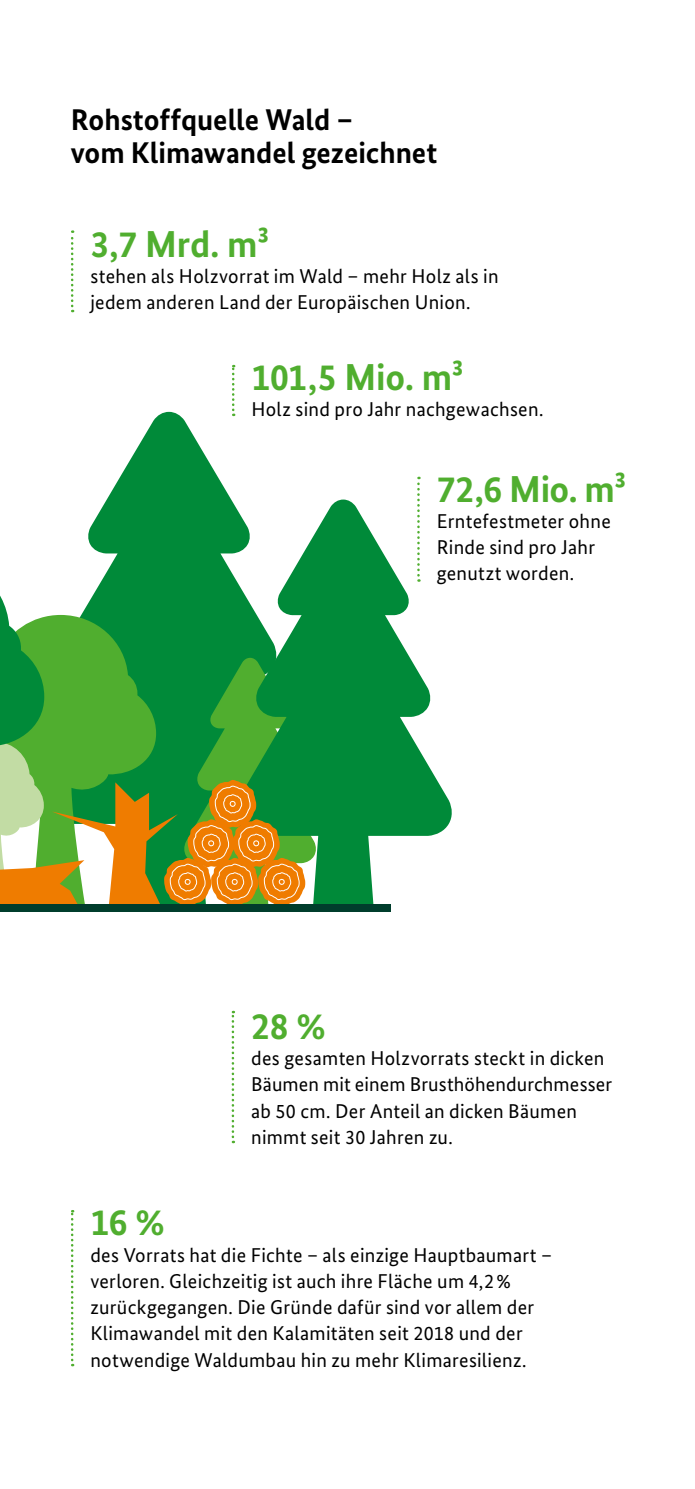
<style>
.page{position:relative;width:695px;height:1489px;background:#fff}
.page>*{position:absolute;margin:0;border:0;box-sizing:border-box;transform-origin:0 0}
.Infokasten_Fließtext{font:700 37.5px "Bundes Sans";letter-spacing:-.005em;color:#50ae2f}
.Infokasten_Überschrift{font:700 30px/32.5px "Bundes Sans";color:#000}
.Infokasten_Fließtext-2{font:20px/26.2px "Bundes Sans";letter-spacing:.015em;color:#000}
</style>
<div class="page">
<svg style="left:88px;top:412px;width:148px;height:141px;fill:#008a39"></svg>
<svg style="left:233px;top:499px;width:219px;height:405px;fill:#008a39"></svg>
<svg style="left:0;top:553px;width:316px;height:351px;background:#61a44e"></svg>
<div style="left:0;top:904px;width:390px;height:7px;background:#003d2c"></div>
<svg style="left:71px;top:230px;width:2px;height:82px"></svg>
<svg style="left:232px;top:365px;width:2px;height:51px"></svg>
<svg style="left:417px;top:476px;width:2px;height:105px"></svg>
<svg style="left:231px;top:1010px;width:3px;height:133px"></svg>
<svg style="left:71px;top:1210px;width:2px;height:156px"></svg>
<h1 class="Infokasten_Überschrift" style="left:71px;top:103px;width:368px">Rohstoffquelle Wald –<br>vom Klimawandel gezeichnet</h1>
<p class="Infokasten_Fließtext" style="left:90px;top:221px;width:180px">3,7 Mrd. m³</p>
<p class="Infokasten_Fließtext-2" style="left:90px;top:263px;width:409px">stehen als Holzvorrat im Wald – mehr Holz als in jedem anderen Land der Europäischen Union.</p>
<p class="Infokasten_Fließtext" style="left:251px;top:354px;width:214px">101,5 Mio. m³</p>
<p class="Infokasten_Fließtext-2" style="left:251px;top:396px;width:293px">Holz sind pro Jahr nachgewachsen.</p>
<p class="Infokasten_Fließtext" style="left:436px;top:466px;width:191px">72,6 Mio. m³</p>
<p class="Infokasten_Fließtext-2" style="left:436px;top:507px;width:175px">Erntefestmeter ohne<br>Rinde sind pro Jahr genutzt worden.</p>
<p class="Infokasten_Fließtext" style="left:251px;top:1003px;width:76px">28 %</p>
<p class="Infokasten_Fließtext-2" style="left:251px;top:1044px;width:362px">des gesamten Holzvorrats steckt in dicken Bäumen mit einem Brusthöhendurchmesser ab 50 cm. Der Anteil an dicken Bäumen nimmt seit 30 Jahren zu.</p>
<p class="Infokasten_Fließtext" style="left:90px;top:1199px;width:76px">16 %</p>
<p class="Infokasten_Fließtext-2" style="left:90px;top:1241px;width:463px">des Vorrats hat die Fichte – als einzige Hauptbaumart – verloren. Gleichzeitig ist auch ihre Fläche um 4,2% zurückgegangen. Die Gründe dafür sind vor allem der Klimawandel mit den Kalamitäten seit 2018 und der notwendige Waldumbau hin zu mehr Klimaresilienz.</p>
</div>
